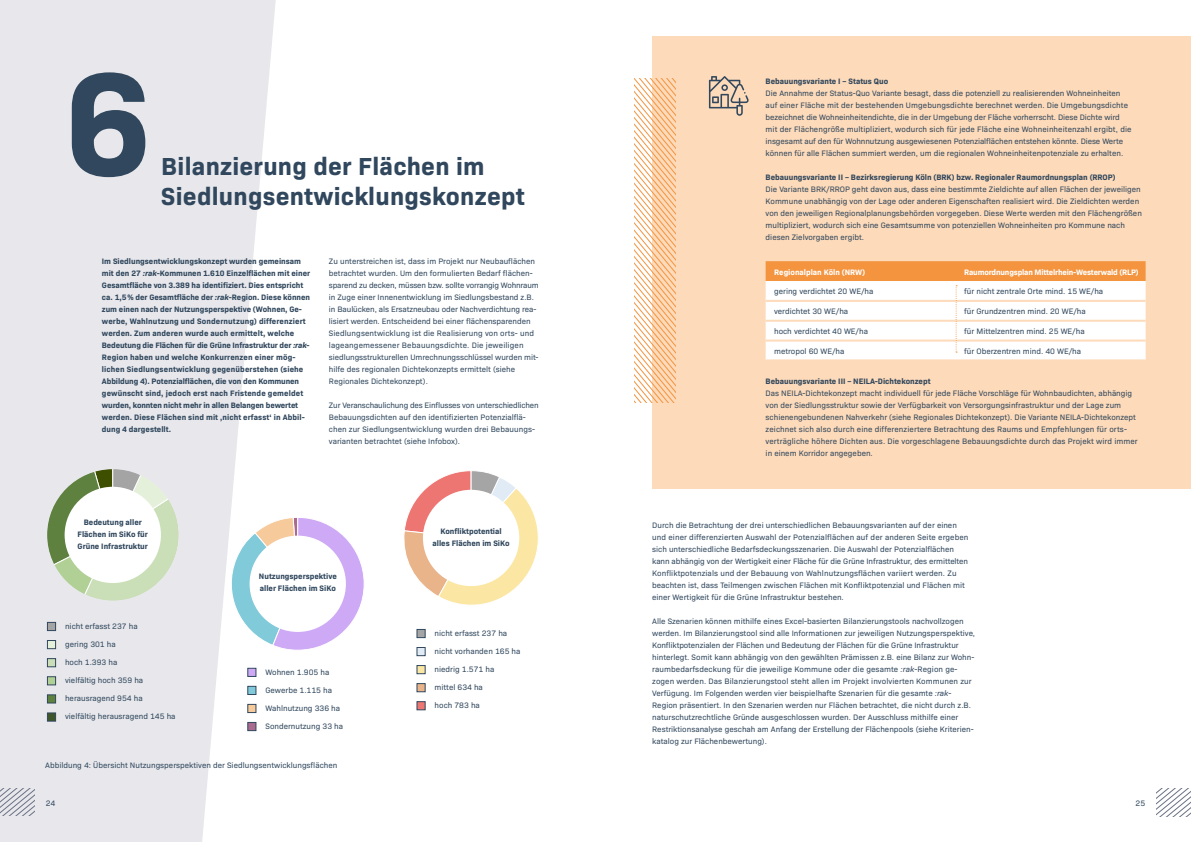
<style>
.page{position:relative;width:1191px;height:842px;background:#fff}
.page>*{position:absolute;margin:0;border:0;box-sizing:border-box;transform-origin:0 0}
.t1{font:700 148.8px "Bio Sans";color:#30475d}
.t2{font:700 25px/30px "Bio Sans";letter-spacing:.01em;color:#30475d}
.t3{font:8px/12px "Bio Sans";color:#30475d}
.t4{font:700 8px/12px "Bio Sans";color:#30475d}
.t5{font:700 8px "Bio Sans";letter-spacing:-.02em;color:#fff}
.t6{font:700 8px "Bio Sans";color:#fff}
.s1{font-style:italic}
</style>
<div class="page">
<svg style="left:0;top:0;width:276px;height:842px;fill:#e8e8ec"></svg>
<svg style="left:1157px;top:788px;width:34px;height:28px"></svg>
<div style="left:652px;top:36px;width:539px;height:452px;background:#fddab9"></div>
<svg style="left:634px;top:79px;width:41px;height:324px"></svg>
<svg style="left:709px;top:76px;width:39px;height:40px"></svg>
<svg style="left:404px;top:471px;width:134px;height:134px"></svg>
<div style="left:423px;top:490px;width:96px;height:96px;background:#fff;border-radius:50%"></div>
<div style="left:248px;top:668px;width:8px;height:8px;background:#cea9f5;border:1px solid #30475d"></div>
<div style="left:248px;top:686px;width:8px;height:9px;background:#81cada;border:1px solid #30475d"></div>
<div style="left:248px;top:704px;width:8px;height:9px;background:#f6ca9b;border:1px solid #30475d"></div>
<div style="left:248px;top:722px;width:8px;height:9px;background:#aa6b91;border:1px solid #30475d"></div>
<div style="left:47px;top:622px;width:9px;height:9px;background:#a5a4a4;border:1px solid #30475d"></div>
<div style="left:47px;top:640px;width:9px;height:9px;background:#e5f0db;border:1px solid #30475d"></div>
<div style="left:47px;top:658px;width:9px;height:9px;background:#cadfb8;border:1px solid #30475d"></div>
<div style="left:47px;top:677px;width:9px;height:8px;background:#b1d095;border:1px solid #30475d"></div>
<div style="left:47px;top:695px;width:9px;height:8px;background:#5e813f;border:1px solid #30475d"></div>
<div style="left:47px;top:713px;width:9px;height:8px;background:#3f562a;border:1px solid #30475d"></div>
<div style="left:417px;top:629px;width:8px;height:9px;background:#a5a5a5;border:1px solid #30475d"></div>
<div style="left:417px;top:647px;width:8px;height:9px;background:#e0ebf6;border:1px solid #30475d"></div>
<div style="left:417px;top:665px;width:8px;height:9px;background:#fbe7a3;border:1px solid #30475d"></div>
<div style="left:417px;top:683px;width:8px;height:9px;background:#eab48a;border:1px solid #30475d"></div>
<div style="left:417px;top:701px;width:8px;height:9px;background:#ed7672;border:1px solid #30475d"></div>
<svg style="left:222px;top:516px;width:142px;height:135px"></svg>
<div style="left:249px;top:536px;width:97px;height:96px;background:#fff;border-radius:50%"></div>
<svg style="left:0;top:788px;width:34px;height:28px"></svg>
<svg style="left:37px;top:467px;width:152px;height:138px"></svg>
<div style="left:65px;top:487px;width:96px;height:96px;background:#fff;border-radius:50%"></div>
<svg style="left:765px;top:261px;width:380px;height:99px"></svg>
<h1 class="t1" style="left:63px;top:10px;width:90px">6</h1>
<h2 class="t2" style="left:161px;top:149px;width:365px">Bilanzierung der Flächen im<br>Siedlungsentwicklungskonzept</h2>
<p class="t4" style="left:102px;top:255px;width:210px">Im Siedlungsentwicklungskonzept wurden gemeinsam mit den 27 <span class="s1">:rak</span>-Kommunen 1.610 Einzelflächen mit einer Gesamtfläche von 3.389 ha identifiziert. Dies entspricht ca. 1,5% der Gesamtfläche der <span class="s1">:rak</span>-Region. Diese können zum einen nach der Nutzungsperspektive (Wohnen, Ge&shy;werbe, Wahlnutzung und Sondernutzung) differenziert werden. Zum anderen wurde auch ermittelt, welche Bedeutung die Flächen für die Grüne Infrastruktur der <span class="s1">:rak</span>-Region haben und welche Konkurrenzen einer mög&shy;lichen Siedlungsentwicklung gegenüberstehen (siehe Abbildung 4). Potenzialflächen, die von den Kommunen gewünscht sind, jedoch erst nach Fristende gemeldet wurden, konnten nicht mehr in allen Belangen bewertet werden. Diese Flächen sind mit ‚nicht erfasst‘ in Abbil&shy;dung 4 dargestellt.</p>
<p class="t3" style="left:329px;top:255px;width:211px">Zu unterstreichen ist, dass im Projekt nur Neubauflächen betrachtet wurden. Um den formulierten Bedarf flächen&shy;sparend zu decken, müssen bzw. sollte vorrangig Wohnraum in Zuge einer Innenentwicklung im Siedlungsbestand z.B. in Baulücken, als Ersatzneubau oder Nachverdichtung rea&shy;lisiert werden. Entscheidend bei einer flächensparenden Siedlungsentwicklung ist die Realisierung von orts- und lageangemessener Bebauungsdichte. Die jeweiligen siedlungsstrukturellen Umrechnungsschlüssel wurden mit&shy;hilfe des regionalen Dichtekonzepts ermittelt (siehe Regionales Dichtekonzept).</p>
<p class="t3" style="left:329px;top:399px;width:211px">Zur Veranschaulichung des Einflusses von unterschiedlichen Bebauungsdichten auf den identifizierten Potenzialflä&shy;chen zur Siedlungsentwicklung wurden drei Bebauungs&shy;varianten betrachtet (siehe Infobox).</p>
<p class="t4" style="left:78px;top:516px;width:72px;text-align:center">Bedeutung aller<br>Flächen im SiKo für<br>Grüne Infrastruktur</p>
<p class="t3" style="left:65px;top:619px;width:74px">nicht erfasst 237 ha</p>
<p class="t3" style="left:65px;top:637px;width:52px">gering 301 ha</p>
<p class="t3" style="left:65px;top:655px;width:54px">hoch 1.393 ha</p>
<p class="t3" style="left:65px;top:673px;width:80px">vielfältig hoch 359 ha</p>
<p class="t3" style="left:65px;top:691px;width:79px">herausragend 954 ha</p>
<p class="t3" style="left:65px;top:709px;width:112px">vielfältig herausragend 145 ha</p>
<p class="t4" style="left:259px;top:570px;width:79px">Nutzungsperspektive aller Flächen im SiKo</p>
<p class="t3" style="left:265px;top:665px;width:65px">Wohnen 1.905 ha</p>
<p class="t3" style="left:265px;top:683px;width:68px">Gewerbe 1.115 ha</p>
<p class="t3" style="left:265px;top:701px;width:76px">Wahlnutzung 336 ha</p>
<p class="t3" style="left:265px;top:719px;width:79px">Sondernutzung 33 ha</p>
<p class="t3" style="left:45px;top:759px;width:294px">Abbildung 4: Übersicht Nutzungsperspektiven der Siedlungsentwicklungsflächen</p>
<p class="t3" style="left:46px;top:796px;width:11px">24</p>
<p class="t4" style="left:432px;top:524px;width:79px;text-align:center">Konfliktpotential alles Flächen im SiKo</p>
<p class="t3" style="left:434px;top:626px;width:74px">nicht erfasst 237 ha</p>
<p class="t3" style="left:434px;top:644px;width:87px">nicht vorhanden 165 ha</p>
<p class="t3" style="left:434px;top:662px;width:61px">niedrig 1.571 ha</p>
<p class="t3" style="left:434px;top:680px;width:50px">mittel 634 ha</p>
<p class="t3" style="left:434px;top:698px;width:47px">hoch 783 ha</p>
<p class="t4" style="left:765px;top:75px;width:124px">Bebauungsvariante I – Status Quo</p>
<p class="t3" style="left:765px;top:87px;width:367px">Die Annahme der Status-Quo Variante besagt, dass die potenziell zu realisierenden Wohneinheiten auf einer Fläche mit der bestehenden Umgebungsdichte berechnet werden. Die Umgebungsdichte bezeichnet die Wohneinheitendichte, die in der Umgebung der Fläche vorherrscht. Diese Dichte wird mit der Flächengröße multipliziert, wodurch sich für jede Fläche eine Wohneinheitenzahl ergibt, die insgesamt auf den für Wohnnutzung ausgewiesenen Potenzialflächen entstehen könnte. Diese Werte können für alle Flächen summiert werden, um die regionalen Wohneinheitenpotenziale zu erhalten.</p>
<p class="t4" style="left:765px;top:171px;width:351px">Bebauungsvariante II – Bezirksregierung Köln (BRK) bzw. Regionaler Raumordnungsplan (RROP)</p>
<p class="t3" style="left:765px;top:183px;width:378px">Die Variante BRK/RROP geht davon aus, dass eine bestimmte Zieldichte auf allen Flächen der jeweiligen Kommune unabhängig von der Lage oder anderen Eigenschaften realisiert wird. Die Zieldichten werden von den jeweiligen Regionalplanungsbehörden vorgegeben. Diese Werte werden mit den Flächengrößen multipliziert, wodurch sich eine Gesamtsumme von potenziellen Wohneinheiten pro Kommune nach diesen Zielvorgaben ergibt.</p>
<p class="t6" style="left:774px;top:266px;width:93px">Regionalplan Köln (NRW)</p>
<p class="t5" style="left:964px;top:266px;width:176px">Raumordnungsplan Mittelrhein-Westerwald (RLP)</p>
<p class="t3" style="left:774px;top:285px;width:101px">gering verdichtet 20 WE/ha</p>
<p class="t3" style="left:964px;top:285px;width:141px">für nicht zentrale Orte mind. 15 WE/ha</p>
<p class="t3" style="left:774px;top:305px;width:76px">verdichtet 30 WE/ha</p>
<p class="t3" style="left:964px;top:305px;width:123px">für Grundzentren mind. 20 WE/ha</p>
<p class="t3" style="left:774px;top:325px;width:95px">hoch verdichtet 40 WE/ha</p>
<p class="t3" style="left:964px;top:325px;width:122px">für Mittelzentren mind. 25 WE/ha</p>
<p class="t3" style="left:774px;top:345px;width:72px">metropol 60 WE/ha</p>
<p class="t3" style="left:964px;top:345px;width:118px">für Oberzentren mind. 40 WE/ha</p>
<p class="t4" style="left:765px;top:375px;width:166px">Bebauungsvariante III – NEILA-Dichtekonzept</p>
<p class="t3" style="left:765px;top:387px;width:374px">Das NEILA-Dichtekonzept macht individuell für jede Fläche Vorschläge für Wohnbaudichten, abhängig von der Siedlungsstruktur sowie der Verfügbarkeit von Versorgungsinfrastruktur und der Lage zum schienengebundenen Nahverkehr (siehe Regionales Dichtekonzept). Die Variante NEILA-Dichtekonzept zeichnet sich also durch eine differenziertere Betrachtung des Raums und Empfehlungen für orts&shy;verträgliche höhere Dichten aus. Die vorgeschlagene Bebauungsdichte durch das Projekt wird immer in einem Korridor angegeben.</p>
<p class="t3" style="left:652px;top:519px;width:318px">Durch die Betrachtung der drei unterschiedlichen Bebauungsvarianten auf der einen und einer differenzierten Auswahl der Potenzialflächen auf der anderen Seite ergeben sich unterschiedliche Bedarfsdeckungsszenarien. Die Auswahl der Potenzialflächen kann abhängig von der Wertigkeit einer Fläche für die Grüne Infrastruktur, des ermittelten Konfliktpotenzials und der Bebauung von Wahlnutzungsflächen variiert werden. Zu beachten ist, dass Teilmengen zwischen Flächen mit Konfliktpotenzial und Flächen mit einer Wertigkeit für die Grüne Infrastruktur bestehen.</p>
<p class="t3" style="left:652px;top:615px;width:324px">Alle Szenarien können mithilfe eines Excel-basierten Bilanzierungstools nachvollzogen werden. Im Bilanzierungstool sind alle Informationen zur jeweiligen Nutzungsperspektive, Konfliktpotenzialen der Flächen und Bedeutung der Flächen für die Grüne Infrastruktur hinterlegt. Somit kann abhängig von den gewählten Prämissen z.B. eine Bilanz zur Wohn&shy;raumbedarfsdeckung für die jeweilige Kommune oder die gesamte <span class="s1">:rak</span>-Region ge&shy;zogen werden. Das Bilanzierungstool steht allen im Projekt involvierten Kommunen zur Verfügung. Im Folgenden werden vier beispielhafte Szenarien für die gesamte <span class="s1">:rak</span>-Region präsentiert. In den Szenarien werden nur Flächen betrachtet, die nicht durch z.B. naturschutzrechtliche Gründe ausgeschlossen wurden. Der Ausschluss mithilfe einer Restriktionsanalyse geschah am Anfang der Erstellung der Flächenpools (siehe Kriterien&shy;katalog zur Flächenbewertung).</p>
<p class="t3" style="left:1135px;top:796px;width:11px">25</p>
</div>
